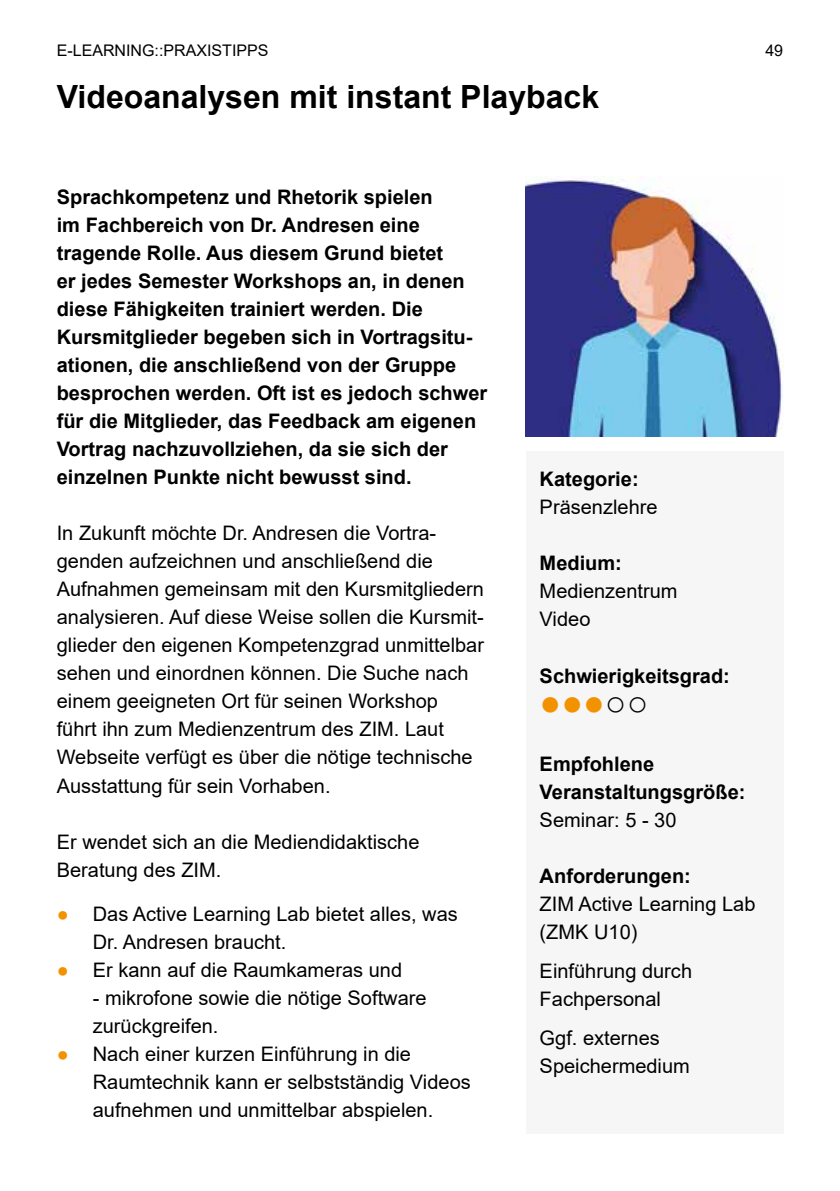
<style>
.page{position:relative;width:840px;height:1191px;background:#fff}
.page>*{position:absolute;margin:0;border:0;box-sizing:border-box;transform-origin:0 0}
.t1{font:36px "Arial";color:#f39200}
.t2{font:700 32px "Arial";color:#000}
.t3{font:20px/28px "Arial";color:#000}
.t4{font:700 20px/28px "Arial";color:#000}
.t5{font:16px "Arial";color:#000}
.s1{color:#f39200}
.s2{color:#000}
</style>
<div class="page">
<div style="left:525px;top:451px;width:257px;height:683px;background:#f6f6f6"></div>
<img style="left:525px;top:179px;width:257px;height:258px">
<p class="t5" style="left:57px;top:39px;width:213px">E-LEARNING::PRAXISTIPPS</p>
<p class="t5" style="left:765px;top:39px;width:19px">49</p>
<h2 class="t2" style="left:57px;top:75px;width:543px">Videoanalysen mit instant Playback</h2>
<p class="t4" style="left:57px;top:183px;width:432px">Sprachkompetenz und Rhetorik spielen<br>im Fachbereich von Dr. Andresen eine tragende Rolle. Aus diesem Grund bietet<br>er jedes Semester Workshops an, in denen diese Fähigkeiten trainiert werden. Die Kursmitglieder begeben sich in Vortragsitu&shy;ationen, die anschließend von der Gruppe besprochen werden. Oft ist es jedoch schwer für die Mitglieder, das Feedback am eigenen Vortrag nachzuvollziehen, da sie sich der einzelnen Punkte nicht bewusst sind.</p>
<p class="t3" style="left:57px;top:519px;width:428px">In Zukunft möchte Dr. Andresen die Vortra&shy;genden aufzeichnen und anschließend die Aufnahmen gemeinsam mit den Kursmitgliedern analysieren. Auf diese Weise sollen die Kursmit&shy;glieder den eigenen Kompetenzgrad unmittelbar sehen und einordnen können. Die Suche nach einem geeigneten Ort für seinen Workshop<br>führt ihn zum Medienzentrum des ZIM. Laut Webseite verfügt es über die nötige technische Ausstattung für sein Vorhaben.</p>
<p class="t3" style="left:57px;top:827px;width:364px">Er wendet sich an die Mediendidaktische<br>Beratung des ZIM.</p>
<p class="t3" style="left:93px;top:899px;width:366px;text-indent:-36px"><span class="s1">●</span> Das Active Learning Lab bietet alles, was<br>Dr. Andresen braucht.</p>
<p class="t3" style="left:57px;top:955px;width:347px"><span class="s1">●</span> Er kann auf die Raumkameras und</p>
<p class="t3" style="left:93px;top:983px;width:335px">- mikrofone sowie die nötige Software zurückgreifen.</p>
<p class="t3" style="left:93px;top:1039px;width:379px;text-indent:-36px"><span class="s1">●</span> Nach einer kurzen Einführung in die<br>Raumtechnik kann er selbstständig Videos aufnehmen und unmittelbar abspielen.</p>
<p class="t4" style="left:539px;top:465px;width:100px">Kategorie:</p>
<p class="t3" style="left:539px;top:493px;width:119px">Präsenzlehre</p>
<p class="t4" style="left:539px;top:549px;width:84px">Medium:</p>
<p class="t3" style="left:539px;top:577px;width:139px">Medienzentrum<br>Video</p>
<p class="t4" style="left:539px;top:661px;width:192px">Schwierigkeitsgrad:</p>
<h1 class="t1" style="left:539px;top:677px;width:110px">●●●<span class="s2">○○</span></h1>
<p class="t4" style="left:539px;top:749px;width:207px">Empfohlene<br>Veranstaltungsgröße:</p>
<p class="t3" style="left:539px;top:805px;width:138px">Seminar: 5 - 30</p>
<p class="t4" style="left:539px;top:861px;width:153px">Anforderungen:</p>
<p class="t3" style="left:539px;top:889px;width:217px">ZIM Active Learning Lab (ZMK U10)</p>
<p class="t3" style="left:539px;top:956px;width:154px">Einführung durch<br>Fachpersonal</p>
<p class="t3" style="left:539px;top:1024px;width:152px">Ggf. externes<br>Speichermedium</p>
</div>
